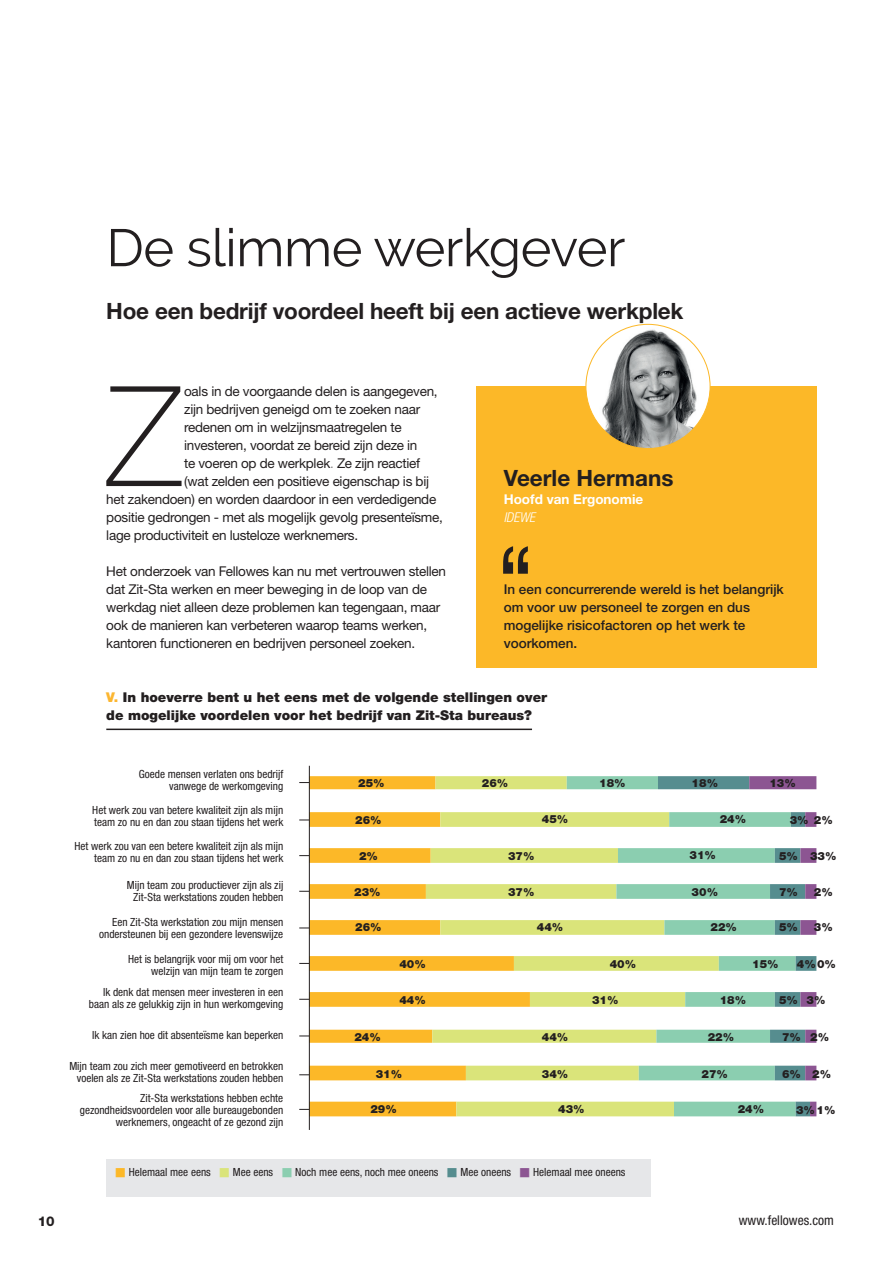
<style>
.page{position:relative;width:893px;height:1263px;background:#fff}
.page>*{position:absolute;margin:0;border:0;box-sizing:border-box;transform-origin:0 0}
.section_body_start{font:100 139.5px "Helvetica Neue LTW1 G";color:#231f20}
.Graph_axis{font:condensed 108px "Helvetica Neue LTW1 G";color:#231f20}
.Headline{font:52.5px "Raleway";letter-spacing:-.01em;color:#231f20}
.subhead{font:700 22.5px "Helvetica Neue LTW1 G";letter-spacing:-.01em;color:#231f20}
.body{font:700 22.5px "Helvetica Neue LTW1 G";color:#231f20}
.section_body_start-2{font:13.5px "Helvetica Neue LTW1 G";letter-spacing:-.02em;color:#231f20}
.body-2{font:13.5px/18px "Helvetica Neue LTW1 G";letter-spacing:-.02em;color:#231f20}
.body-3{font:500 13.5px/18px "Helvetica Neue LTW1 G";color:#231f20}
.Graph_caption{font:900 13.5px/18px "Helvetica Neue LTW1 G";color:#231f20}
.body-4{font:700 13.5px "Helvetica Neue LTW1 G";color:#fff}
.t1{font:condensed 13.5px "Helvetica Neue LTW1 G";color:#231f20}
.body-5{font:italic 300 condensed 13.5px "Helvetica Neue LTW1 G";color:#fff}
.t2{font:800 13.5px "Helvetica Neue LTW1 G";color:#231f20}
.Graph_axis-2{font:condensed 11.25px/12px "Helvetica Neue LTW1 G";color:#231f20;text-align:right}
.percentage{font:900 11.25px "Helvetica Neue LTW1 G";color:#231f20}
.legend{font:condensed 11.25px "Helvetica Neue LTW1 G";color:#231f20}
.s1{font-weight:100}
.s2{color:#fcb630}
.s3{font-family:"Malgun Gothic";font-weight:700;font-stretch:normal;color:#fcb828}
.s4{font-family:"Malgun Gothic";font-weight:700;font-stretch:normal;color:#dae47a}
.s5{font-family:"Malgun Gothic";font-weight:700;font-stretch:normal;color:#8bceb0}
.s6{font-family:"Malgun Gothic";font-weight:700;font-stretch:normal;color:#568d8f}
.s7{font-family:"Malgun Gothic";font-weight:700;font-stretch:normal;color:#8c5592}
</style>
<div class="page">
<hr style="left:106px;top:729px;width:426px;height:1px;background:#231f20">
<div style="left:106px;top:1159px;width:545px;height:37px;background:#e6e7e9"></div>
<hr style="left:299px;top:782px;width:30px;height:1px;background:#231f20">
<hr style="left:299px;top:820px;width:30px;height:1px;background:#231f20">
<hr style="left:299px;top:855px;width:30px;height:1px;background:#231f20">
<hr style="left:299px;top:891px;width:30px;height:1px;background:#231f20">
<hr style="left:299px;top:928px;width:30px;height:1px;background:#231f20">
<hr style="left:299px;top:963px;width:30px;height:1px;background:#231f20">
<hr style="left:299px;top:999px;width:30px;height:1px;background:#231f20">
<hr style="left:299px;top:1036px;width:30px;height:1px;background:#231f20">
<hr style="left:299px;top:1074px;width:30px;height:1px;background:#231f20">
<hr style="left:299px;top:1109px;width:30px;height:1px;background:#231f20">
<svg style="left:310px;top:776px;width:116px;height:340px"></svg>
<svg style="left:426px;top:776px;width:141px;height:340px"></svg>
<svg style="left:567px;top:776px;width:91px;height:340px"></svg>
<svg style="left:658px;top:776px;width:91px;height:340px"></svg>
<svg style="left:749px;top:776px;width:67px;height:340px"></svg>
<hr style="left:309px;top:766px;width:1px;height:364px;background:#231f20">
<div style="left:476px;top:386px;width:340px;height:282px;background:#fcb828"></div>
<img style="left:586px;top:324px;width:124px;height:124px;border-radius:62px">
<p class="Headline" style="left:106px;top:217px;width:521px">De slimme werkgever</p>
<p class="subhead" style="left:106px;top:297px;width:579px">Hoe een bedrijf voordeel heeft bij een actieve werkplek</p>
<p class="section_body_start" style="left:106px;top:354px;width:76px">Z</p>
<p class="section_body_start-2" style="left:184px;top:383px;width:255px">oals in de voorgaande delen is aangegeven,</p>
<p class="section_body_start-2" style="left:184px;top:401px;width:238px">zijn bedrijven geneigd om te zoeken naar</p>
<p class="section_body_start-2" style="left:184px;top:419px;width:219px">redenen om in welzijnsmaatregelen te</p>
<p class="section_body_start-2" style="left:184px;top:437px;width:235px">investeren, voordat ze bereid zijn deze in</p>
<p class="section_body_start-2" style="left:184px;top:455px;width:237px">te voeren op de werkplek<span class="s1">.</span> Ze zijn reactief</p>
<p class="section_body_start-2" style="left:184px;top:473px;width:246px">(wat zelden een positieve eigenschap is bij</p>
<p class="section_body_start-2" style="left:106px;top:491px;width:331px">het zakendoen) en worden daardoor in een verdedigende</p>
<p class="section_body_start-2" style="left:106px;top:509px;width:338px">positie gedrongen - met als mogelijk gevolg presenteïsme,</p>
<p class="section_body_start-2" style="left:106px;top:527px;width:253px">lage productiviteit en lusteloze werknemers.</p>
<p class="body-2" style="left:106px;top:562px;width:341px">Het onderzoek van Fellowes kan nu met vertrouwen stellen dat Zit-Sta werken en meer beweging in de loop van de werkdag niet alleen deze problemen kan tegengaan, maar ook de manieren kan verbeteren waarop teams werken, kantoren functioneren en bedrijven personeel zoeken.</p>
<p class="body" style="left:504px;top:464px;width:171px">Veerle Hermans</p>
<p class="body-4" style="left:504px;top:491px;width:141px">Hoofd van Ergonomie</p>
<p class="body-5" style="left:504px;top:509px;width:33px">IDEWE</p>
<p class="Graph_axis" style="left:495px;top:521px;width:42px">‘‘</p>
<p class="body-3" style="left:504px;top:580px;width:282px">In een concurrerende wereld is het belangrijk om voor uw personeel te zorgen en dus mogelijke risicofactoren op het werk te voorkomen.</p>
<p class="Graph_caption" style="left:106px;top:688px;width:442px"><span class="s2">V.</span> In hoeverre bent u het eens met de volgende stellingen over de mogelijke voordelen voor het bedrijf van Zit-Sta bureaus?</p>
<p class="Graph_axis-2" style="left:139px;top:768px;width:146px">Goede mensen verlaten ons bedrijf vanwege de werkomgeving</p>
<p class="Graph_axis-2" style="left:92px;top:804px;width:193px;text-align:left">Het werk zou van betere kwaliteit zijn als mijn team zo nu en dan zou staan tijdens het werk</p>
<p class="Graph_axis-2" style="left:74px;top:840px;width:211px">Het werk zou van een betere kwaliteit zijn als mijn team zo nu en dan zou staan tijdens het werk</p>
<p class="Graph_axis-2" style="left:127px;top:879px;width:158px;text-align:center">Mijn team zou productiever zijn als zij<br>Zit-Sta werkstations zouden hebben</p>
<p class="Graph_axis-2" style="left:99px;top:916px;width:186px">Een Zit-Sta werkstation zou mijn mensen ondersteunen bij een gezondere levenswijze</p>
<p class="Graph_axis-2" style="left:128px;top:953px;width:157px">Het is belangrijk voor mij om voor het welzijn van mijn team te zorgen</p>
<p class="Graph_axis-2" style="left:89px;top:986px;width:196px">Ik denk dat mensen meer investeren in een baan als ze gelukkig zijn in hun werkomgeving</p>
<p class="Graph_axis-2" style="left:92px;top:1029px;width:192px">Ik kan zien hoe dit absenteïsme kan beperken</p>
<p class="Graph_axis-2" style="left:69px;top:1060px;width:215px">Mijn team zou zich meer gemotiveerd en betrokken voelen als ze Zit-Sta werkstations zouden hebben</p>
<p class="Graph_axis-2" style="left:80px;top:1092px;width:205px">Zit-Sta werkstations hebben echte gezondheidsvoordelen voor alle bureaugebonden werknemers, ongeacht of ze gezond zijn</p>
<p class="percentage" style="left:358px;top:776px;width:28px">25%</p>
<p class="percentage" style="left:355px;top:813px;width:28px">26%</p>
<p class="percentage" style="left:359px;top:849px;width:20px">2%</p>
<p class="percentage" style="left:354px;top:885px;width:28px">23%</p>
<p class="percentage" style="left:355px;top:920px;width:28px">26%</p>
<p class="percentage" style="left:399px;top:957px;width:28px">40%</p>
<p class="percentage" style="left:399px;top:993px;width:28px">44%</p>
<p class="percentage" style="left:482px;top:776px;width:28px">26%</p>
<p class="percentage" style="left:599px;top:776px;width:28px">18%</p>
<p class="percentage" style="left:692px;top:776px;width:28px">18%</p>
<p class="percentage" style="left:769px;top:776px;width:28px">13%</p>
<p class="percentage" style="left:542px;top:812px;width:28px">45%</p>
<p class="percentage" style="left:720px;top:812px;width:28px">24%</p>
<p class="percentage" style="left:790px;top:813px;width:20px">3%</p>
<p class="percentage" style="left:814px;top:813px;width:20px">2%</p>
<p class="percentage" style="left:508px;top:849px;width:28px">37%</p>
<p class="percentage" style="left:689px;top:848px;width:28px">31%</p>
<p class="percentage" style="left:508px;top:885px;width:28px">37%</p>
<p class="percentage" style="left:692px;top:885px;width:28px">30%</p>
<p class="percentage" style="left:537px;top:920px;width:28px">44%</p>
<p class="percentage" style="left:710px;top:920px;width:28px">22%</p>
<p class="percentage" style="left:610px;top:957px;width:28px">40%</p>
<p class="percentage" style="left:752px;top:957px;width:28px">15%</p>
<p class="percentage" style="left:797px;top:957px;width:41px">4%0%</p>
<p class="percentage" style="left:779px;top:849px;width:20px">5%</p>
<p class="percentage" style="left:810px;top:849px;width:28px">33%</p>
<p class="percentage" style="left:779px;top:885px;width:20px">7%</p>
<p class="percentage" style="left:814px;top:885px;width:20px">2%</p>
<p class="percentage" style="left:779px;top:920px;width:20px">5%</p>
<p class="percentage" style="left:814px;top:920px;width:20px">3%</p>
<p class="percentage" style="left:592px;top:993px;width:28px">31%</p>
<p class="percentage" style="left:720px;top:993px;width:28px">18%</p>
<p class="percentage" style="left:779px;top:993px;width:20px">5%</p>
<p class="percentage" style="left:806px;top:993px;width:20px">3%</p>
<p class="percentage" style="left:354px;top:1030px;width:28px">24%</p>
<p class="percentage" style="left:542px;top:1030px;width:28px">44%</p>
<p class="percentage" style="left:708px;top:1030px;width:28px">22%</p>
<p class="percentage" style="left:782px;top:1030px;width:20px">7%</p>
<p class="percentage" style="left:376px;top:1067px;width:28px">31%</p>
<p class="percentage" style="left:542px;top:1067px;width:28px">34%</p>
<p class="percentage" style="left:702px;top:1067px;width:28px">27%</p>
<p class="percentage" style="left:782px;top:1067px;width:20px">6%</p>
<p class="percentage" style="left:796px;top:1103px;width:41px">3%1%</p>
<p class="percentage" style="left:810px;top:1030px;width:20px">2%</p>
<p class="percentage" style="left:812px;top:1067px;width:20px">2%</p>
<p class="percentage" style="left:370px;top:1102px;width:28px">29%</p>
<p class="percentage" style="left:558px;top:1102px;width:28px">43%</p>
<p class="percentage" style="left:738px;top:1102px;width:28px">24%</p>
<p class="t2" style="left:38px;top:1213px;width:19px">10</p>
<p class="legend" style="left:115px;top:1165px;width:512px"><span class="s3">■</span> Helemaal mee eens <span class="s4">■</span> Mee eens <span class="s5">■</span> Noch mee eens, noch mee oneens <span class="s6">■</span> Mee oneens <span class="s7">■</span> Helemaal mee oneens</p>
<p class="t1" style="left:739px;top:1212px;width:97px">www.fellowes.com</p>
</div>
